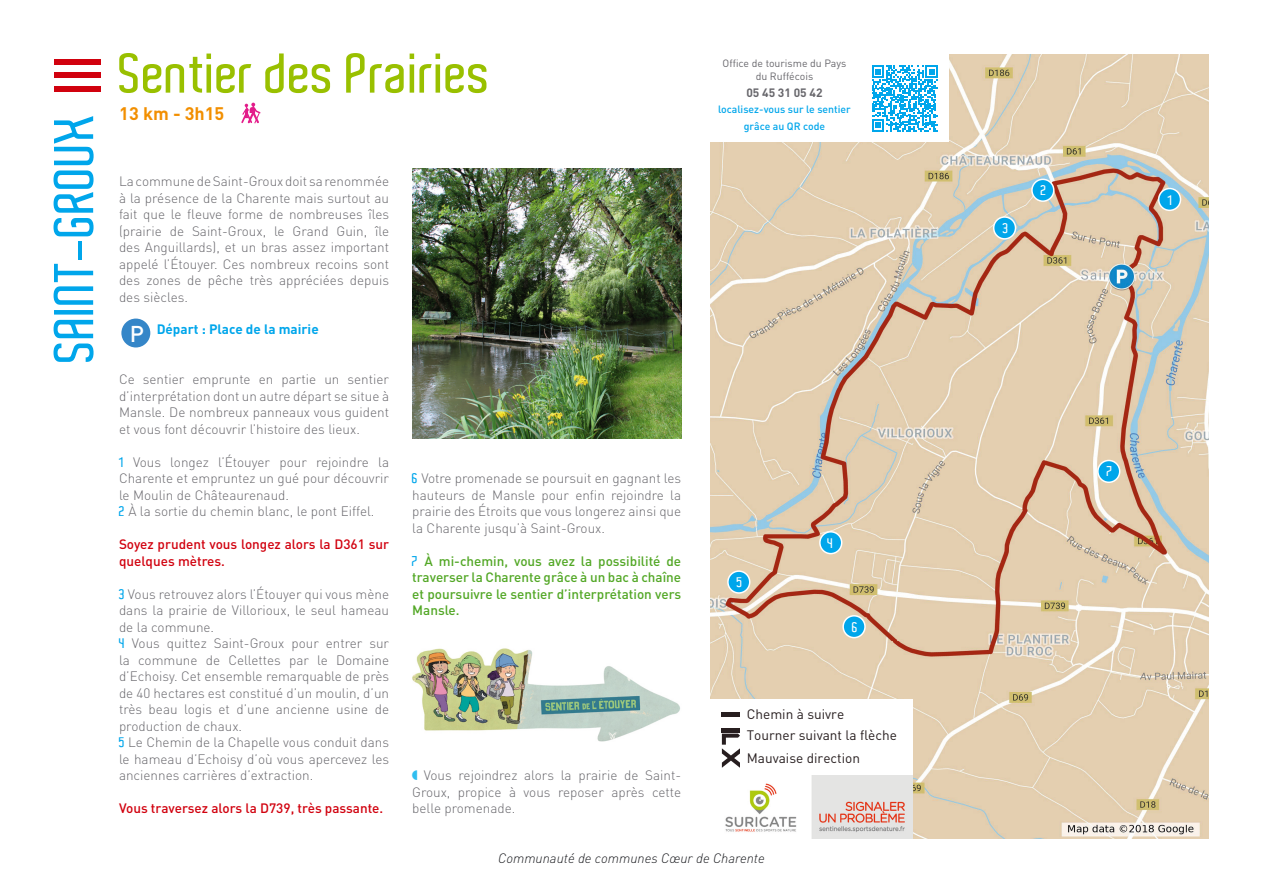
<style>
.page{position:relative;width:1263px;height:893px;background:#fff}
.page>*{position:absolute;margin:0;border:0;box-sizing:border-box;transform-origin:0 0}
.t1{font:600 54px "Aldo";color:#99c000}
.t2{font:600 54px "Aldo";color:#00a6eb}
.t3{font:500 22.65px "DIN";color:#fff}
.t4{font:700 18px "DIN";color:#f28f00}
.t5{font:13.65px/20.4px "DIN";color:#271e1f}
.t6{font:300 13.5px/16.5px "DIN";color:#68676c;text-align:justify}
.t7{font:500 13.5px/16.5px "DIN";color:#52a725;text-align:justify}
.t8{font:500 13.5px/16.5px "DIN";color:#d1010e}
.t9{font:italic 300 13.5px "DIN";color:#1b1c20}
.t10{font:700 13.5px "DIN";color:#00a6eb}
.t11{font:600 13.5px "Aldo";color:#fff}
.t12{font:700 12px "DIN";color:#68676c}
.t13{font:500 10.5px/16.5px "DIN";color:#00a6eb;text-align:center}
.t14{font:10.5px/13.5px "DIN";color:#68676c;text-align:center}
.s1{font-family:"Aldo";font-weight:600;color:#00a6eb}
</style>
<div class="page">
<img style="left:710px;top:54px;width:499px;height:785px">
<div style="left:54px;top:86px;width:47px;height:5px;background:#d1010e"></div>
<div style="left:54px;top:73px;width:47px;height:5px;background:#d1010e"></div>
<div style="left:54px;top:59px;width:47px;height:5px;background:#d1010e"></div>
<div style="left:121px;top:319px;width:29px;height:28px;background:#3586c8;border-radius:50%"></div>
<svg style="left:242px;top:103px;width:19px;height:21px"></svg>
<div style="left:710px;top:54px;width:238px;height:87px;background:#fff"></div>
<svg style="left:872px;top:65px;width:66px;height:67px"></svg>
<div style="left:1098px;top:460px;width:22px;height:22px;background:#00a6eb;border-radius:50%"></div>
<div style="left:1097px;top:460px;width:23px;height:23px;border:1px solid #fff;border-radius:50%"></div>
<div style="left:843px;top:616px;width:22px;height:22px;background:#00a6eb;border-radius:50%"></div>
<div style="left:842px;top:615px;width:24px;height:23px;border:1px solid #fff;border-radius:50%"></div>
<svg style="left:728px;top:571px;width:22px;height:22px"></svg>
<div style="left:727px;top:570px;width:23px;height:24px;border:1px solid #fff;border-radius:50%"></div>
<div style="left:820px;top:532px;width:22px;height:22px;background:#00a6eb;border-radius:50%"></div>
<div style="left:819px;top:531px;width:23px;height:23px;border:1px solid #fff;border-radius:50%"></div>
<div style="left:994px;top:217px;width:21px;height:22px;background:#00a6eb;border-radius:50%"></div>
<div style="left:993px;top:216px;width:23px;height:24px;border:1px solid #fff;border-radius:50%"></div>
<div style="left:1032px;top:179px;width:22px;height:22px;background:#00a6eb;border-radius:50%"></div>
<div style="left:1031px;top:179px;width:23px;height:23px;border:1px solid #fff;border-radius:50%"></div>
<div style="left:1159px;top:189px;width:21px;height:21px;background:#00a6eb;border-radius:50%"></div>
<div style="left:1158px;top:188px;width:23px;height:23px;border:1px solid #fff;border-radius:50%"></div>
<img style="left:412px;top:648px;width:268px;height:94px">
<img style="left:413px;top:169px;width:268px;height:270px">
<div style="left:710px;top:699px;width:202px;height:76px;background:#fff"></div>
<hr style="left:722px;top:713px;width:18px;height:4px;background:#271e1f">
<hr style="left:722px;top:728px;width:18px;height:4px;background:#271e1f">
<svg style="left:722px;top:734px;width:18px;height:34px"></svg>
<img style="left:710px;top:775px;width:202px;height:64px">
<h1 class="t2" style="left:44px;top:362px;width:251px;rotate:-90deg">SAINT-GROUX</h1>
<h1 class="t1" style="left:119px;top:43px;width:374px">Sentier des Prairies</h1>
<h3 class="t4" style="left:119px;top:102px;width:107px">13 km - 3h15</h3>
<p class="t6" style="left:119px;top:173px;width:272px">La commune de Saint-Groux doit sa renommée à la présence de la Charente mais surtout au fait que le fleuve forme de nombreuses îles (prairie de Saint-Groux, le Grand Guin, île des Anguillards), et un bras assez important appelé l’Étouyer. Ces nombreux recoins sont des zones de pêche très appréciées depuis des siècles.</p>
<h2 class="t3" style="left:130px;top:320px;width:16px">P</h2>
<p class="t10" style="left:157px;top:321px;width:164px">Départ : Place de la mairie</p>
<p class="t6" style="left:119px;top:371px;width:272px">Ce sentier emprunte en partie un sentier d’interprétation dont un autre départ se situe à Mansle. De nombreux panneaux vous guident et vous font découvrir l’histoire des lieux.</p>
<p class="t6" style="left:119px;top:453px;width:272px;text-align:left"><span class="s1">1</span> Vous longez l’Étouyer pour rejoindre la Charente et empruntez un gué pour découvrir le Moulin de Châteaurenaud.<br><span class="s1">2</span> À la sortie du chemin blanc, le pont Eiffel.</p>
<p class="t8" style="left:119px;top:535px;width:272px">Soyez prudent vous longez alors la D361 sur quelques mètres.</p>
<p class="t6" style="left:119px;top:585px;width:272px;text-align:left"><span class="s1">3</span> Vous retrouvez alors l’Étouyer qui vous mène dans la prairie de Villorioux, le seul hameau de la commune.<br><span class="s1">4</span> Vous quittez Saint-Groux pour entrer sur la commune de Cellettes par le Domaine d’Echoisy. Cet ensemble remarquable de près de 40 hectares est constitué d’un moulin, d’un très beau logis et d’une ancienne usine de production de chaux.<br><span class="s1">5</span> Le Chemin de la Chapelle vous conduit dans le hameau d’Echoisy d’où vous apercevez les anciennes carrières d’extraction.</p>
<p class="t8" style="left:119px;top:799px;width:266px">Vous traversez alors la D739, très passante.</p>
<p class="t6" style="left:412px;top:470px;width:270px"><span class="s1">6</span> Votre promenade se poursuit en gagnant les hauteurs de Mansle pour enfin rejoindre la prairie des Étroits que vous longerez ainsi que la Charente jusqu’à Saint-Groux.</p>
<p class="t7" style="left:412px;top:552px;width:270px"><span class="s1">7</span> À mi-chemin, vous avez la possibilité de traverser la Charente grâce à un bac à chaîne et poursuivre le sentier d’interprétation vers Mansle.</p>
<p class="t6" style="left:412px;top:767px;width:270px;text-indent:12px">Vous rejoindrez alors la prairie de Saint-Groux, propice à vous reposer après cette belle promenade.</p>
<p class="t14" style="left:722px;top:56px;width:125px">Office de tourisme du Pays du Ruffécois</p>
<p class="t12" style="left:746px;top:84px;width:78px">05 45 31 05 42</p>
<p class="t13" style="left:718px;top:101px;width:134px">localisez-vous sur le sentier grâce au QR code</p>
<p class="t11" style="left:737px;top:575px;width:7px">5</p>
<p class="t11" style="left:827px;top:535px;width:7px">4</p>
<p class="t11" style="left:852px;top:619px;width:7px">6</p>
<p class="t5" style="left:747px;top:704px;width:152px">Chemin à suivre<br>Tourner suivant la flèche</p>
<p class="t5" style="left:747px;top:748px;width:115px">Mauvaise direction</p>
<p class="t9" style="left:498px;top:849px;width:268px">Communauté de communes Cœur de Charente</p>
<p class="t11" style="left:1003px;top:221px;width:7px">3</p>
<p class="t11" style="left:1041px;top:183px;width:7px">2</p>
<p class="t11" style="left:1168px;top:192px;width:6px">1</p>
<p class="t11" style="left:1107px;top:464px;width:7px">7</p>
</div>
